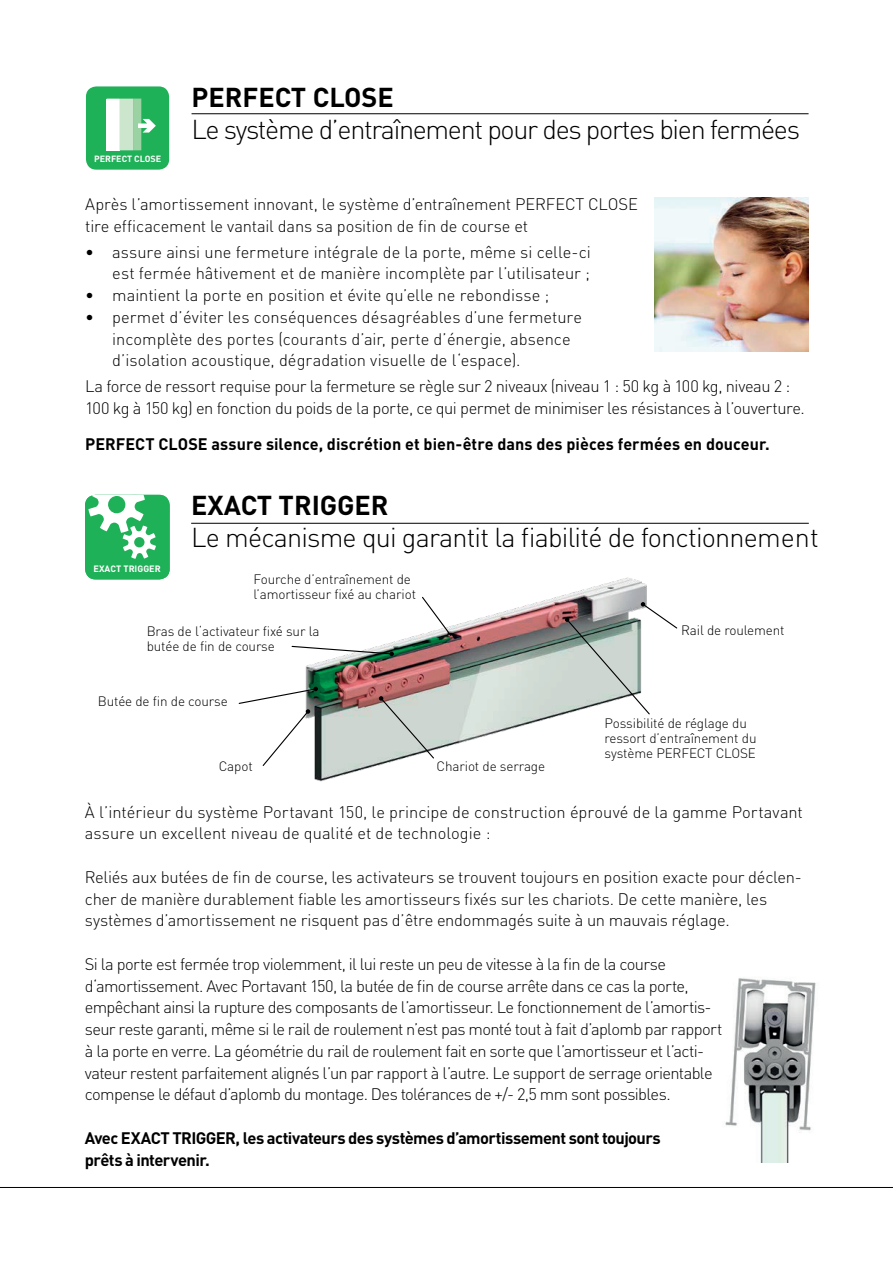
<style>
.page{position:relative;width:893px;height:1263px;background:#fff}
.page>*{position:absolute;margin:0;border:0;box-sizing:border-box;transform-origin:0 0}
.t1{font:300 27px "DIN Pro";letter-spacing:-.045em;color:#000001}
.t2{font:700 27px "DIN Pro";color:#000001}
.t3{font:300 16.5px/21.8px "DIN Pro";letter-spacing:-.015em;color:#000001}
.t4{font:300 16.5px/21.8px "DIN Pro";letter-spacing:-.04em;color:#000001}
.t5{font:700 16.5px/21.8px "DIN Pro";letter-spacing:-.035em;color:#000001}
.t6{font:700 16.5px "DIN Pro";letter-spacing:.005em;color:#000001}
.t7{font:300 13.5px/15px "DIN Pro";letter-spacing:-.01em;color:#000001}
.t8{font:700 9.15px "DIN";color:#fff}
.t9{font:700 9px "DIN";color:#fff}
</style>
<div class="page">
<hr style="left:0;top:1187px;width:893px;height:1px;background:#000001">
<hr style="left:192px;top:113px;width:617px;height:1px;background:#000001">
<hr style="left:191px;top:523px;width:618px;height:1px;background:#000001">
<div style="left:86px;top:86px;width:83px;height:84px;background:#1fb158;border-radius:10px"></div>
<svg style="left:106px;top:99px;width:50px;height:51px"></svg>
<div style="left:85px;top:495px;width:85px;height:84px;background:#1fb158;border-radius:11px"></div>
<svg style="left:88px;top:495px;width:68px;height:64px"></svg>
<img style="left:654px;top:197px;width:154px;height:154px">
<img style="left:725px;top:978px;width:91px;height:185px">
<img style="left:305px;top:577px;width:342px;height:205px">
<svg style="left:238px;top:687px;width:80px;height:80px"></svg>
<svg style="left:291px;top:645px;width:103px;height:11px"></svg>
<svg style="left:421px;top:596px;width:31px;height:41px"></svg>
<svg style="left:379px;top:696px;width:56px;height:63px;background:#c3cbc6"></svg>
<svg style="left:565px;top:602px;width:113px;height:113px"></svg>
<p class="t9" style="left:94px;top:153px;width:69px">PERFECT CLOSE</p>
<h1 class="t2" style="left:192px;top:78px;width:204px">PERFECT CLOSE</h1>
<h1 class="t1" style="left:192px;top:111px;width:610px">Le système d’entraînement pour des portes bien fermées</h1>
<p class="t3" style="left:85px;top:192px;width:554px">Après l’amortissement innovant, le système d’entraînement PERFECT CLOSE tire efficacement le vantail dans sa position de fin de course et</p>
<p class="t3" style="left:85px;top:240px;width:507px;text-align:right">• assure ainsi une fermeture intégrale de la porte, même si celle-ci est fermée hâtivement et de manière incomplète par l’utilisateur ;</p>
<p class="t3" style="left:85px;top:283px;width:466px">• maintient la porte en position et évite qu’elle ne rebondisse ;</p>
<p class="t3" style="left:112px;top:305px;width:471px;text-indent:-27px">• permet d’éviter les conséquences désagréables d’une fermeture incomplète des portes (courants d’air, perte d’énergie, absence d’isolation acoustique, dégradation visuelle de l‘espace).</p>
<p class="t3" style="left:85px;top:375px;width:721px">La force de ressort requise pour la fermeture se règle sur 2 niveaux (niveau 1 : 50 kg à 100 kg, niveau 2 :<br>100 kg à 150 kg) en fonction du poids de la porte, ce qui permet de minimiser les résistances à l’ouverture.</p>
<p class="t6" style="left:85px;top:433px;width:686px">PERFECT CLOSE assure silence, discrétion et bien-être dans des pièces fermées en douceur.</p>
<p class="t8" style="left:94px;top:563px;width:69px">EXACT TRIGGER</p>
<h1 class="t2" style="left:191px;top:487px;width:199px">EXACT TRIGGER</h1>
<h1 class="t1" style="left:191px;top:519px;width:629px">Le mécanisme qui garantit la fiabilité de fonctionnement</h1>
<p class="t7" style="left:254px;top:571px;width:164px">Fourche d’entraînement de l’amortisseur fixé au chariot</p>
<p class="t7" style="left:147px;top:623px;width:174px">Bras de l‘activateur fixé sur la butée de fin de course</p>
<p class="t7" style="left:98px;top:693px;width:131px">Butée de fin de course</p>
<p class="t7" style="left:219px;top:758px;width:36px">Capot</p>
<p class="t7" style="left:436px;top:758px;width:110px">Chariot de serrage</p>
<p class="t7" style="left:681px;top:622px;width:105px">Rail de roulement</p>
<p class="t7" style="left:605px;top:715px;width:153px">Possibilité de réglage du ressort d’entraînement du système PERFECT CLOSE</p>
<p class="t3" style="left:85px;top:800px;width:720px">À l’intérieur du système Portavant 150, le principe de construction éprouvé de la gamme Portavant assure un excellent niveau de qualité et de technologie :</p>
<p class="t3" style="left:85px;top:865px;width:719px">Reliés aux butées de fin de course, les activateurs se trouvent toujours en position exacte pour déclen&shy;cher de manière durablement fiable les amortisseurs fixés sur les chariots. De cette manière, les systèmes d’amortissement ne risquent pas d’être endommagés suite à un mauvais réglage.</p>
<p class="t4" style="left:85px;top:952px;width:639px">Si la porte est fermée trop violemment, il lui reste un peu de vitesse à la fin de la course d‘amortissement. Avec Portavant 150, la butée de fin de course arrête dans ce cas la porte, empêchant ainsi la rupture des composants de l’amortisseur. Le fonctionnement de l’amortis&shy;seur reste garanti, même si le rail de roulement n’est pas monté tout à fait d’aplomb par rapport à la porte en verre. La géométrie du rail de roulement fait en sorte que l’amortisseur et l’acti&shy;vateur restent parfaitement alignés l’un par rapport à l’autre. Le support de serrage orientable compense le défaut d’aplomb du montage. Des tolérances de +/- 2,5 mm sont possibles.</p>
<p class="t5" style="left:85px;top:1126px;width:577px">Avec EXACT TRIGGER, les activateurs des systèmes d’amortissement sont toujours prêts à intervenir.</p>
</div>
